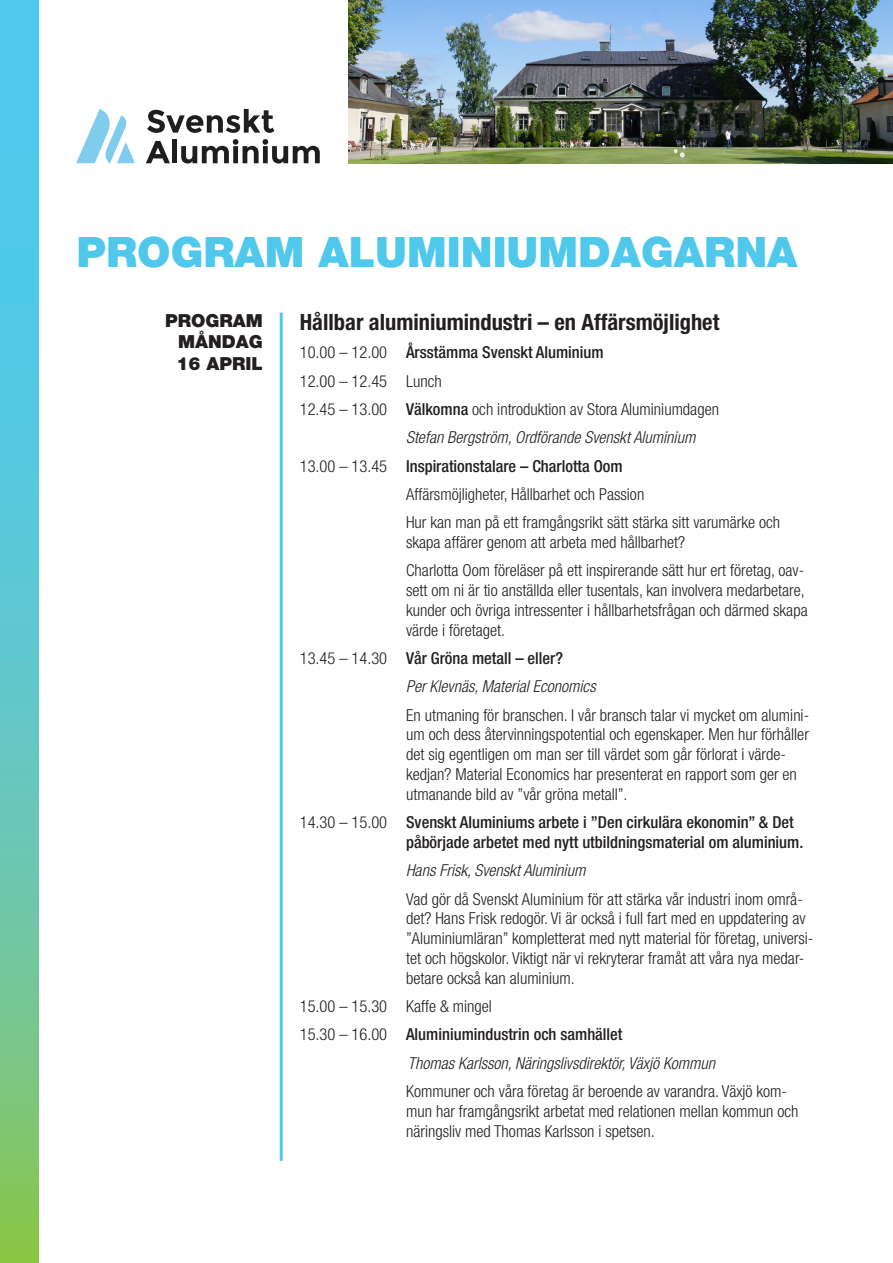
<style>
.page{position:relative;width:893px;height:1263px;background:#fff}
.page>*{position:absolute;margin:0;border:0;box-sizing:border-box;transform-origin:0 0}
.t1{font:900 42px "Helvetica Neue CE";color:#4fc8eb}
.t2{font:700 condensed 22.5px "Helvetica Neue";color:#231f20}
.t3{font:900 18px "Helvetica Neue CE";color:#231f20}
.t4{font:300 condensed 16.5px/19.8px "Helvetica Neue";color:#231f20}
.t5{font:500 condensed 16.5px/19.8px "Helvetica Neue";color:#231f20}
.t6{font:italic 300 condensed 16.5px "Helvetica Neue";color:#231f20}
.s1{font-weight:300}
.s2{font-weight:500}
</style>
<div class="page">
<svg style="left:147px;top:109px;width:127px;height:24px"></svg>
<svg style="left:146px;top:141px;width:24px;height:22px"></svg>
<div style="left:172px;top:140px;width:5px;height:23px;background:#201d1e"></div>
<svg style="left:181px;top:139px;width:139px;height:25px"></svg>
<svg style="left:76px;top:109px;width:59px;height:55px"></svg>
<svg style="left:0;top:0;width:38px;height:1263px;background:#63c7be"></svg>
<img style="left:349px;top:0;width:544px;height:164px">
<hr style="left:280px;top:313px;width:3px;height:848px;background:#4fc8eb">
<p class="t1" style="left:77px;top:225px;width:722px">PROGRAM ALUMINIUMDAGARNA</p>
<p class="t3" style="left:165px;top:309px;width:99px">PROGRAM</p>
<p class="t3" style="left:178px;top:331px;width:86px">MÅNDAG</p>
<p class="t3" style="left:177px;top:352px;width:88px">16 APRIL</p>
<p class="t2" style="left:300px;top:308px;width:421px">Hållbar aluminiumindustri – en Affärsmöjlighet</p>
<p class="t5" style="left:300px;top:342px;width:305px"><span class="s1">10.00 – 12.00</span> Årsstämma Svenskt Aluminium</p>
<p class="t4" style="left:300px;top:371px;width:144px">12.00 – 12.45 Lunch</p>
<p class="t4" style="left:300px;top:399px;width:421px">12.45 – 13.00 <span class="s2">Välkomna</span> och introduktion av Stora Aluminiumdagen</p>
<p class="t6" style="left:406px;top:428px;width:291px">Stefan Bergström, Ordförande Svenskt Aluminium</p>
<p class="t5" style="left:300px;top:456px;width:324px"><span class="s1">13.00 – 13.45</span> Inspirationstalare – Charlotta Oom</p>
<p class="t4" style="left:406px;top:484px;width:240px">Affärsmöjligheter, Hållbarhet och Passion</p>
<p class="t4" style="left:406px;top:512px;width:376px">Hur kan man på ett framgångsrikt sätt stärka sitt varumärke och skapa affärer genom att arbeta med hållbarhet?</p>
<p class="t4" style="left:406px;top:560px;width:403px">Charlotta Oom föreläser på ett inspirerande sätt hur ert företag, oav&shy;sett om ni är tio anställda eller tusentals, kan involvera medarbetare, kunder och övriga intressenter i hållbarhetsfrågan och därmed skapa värde i företaget.</p>
<p class="t5" style="left:300px;top:648px;width:265px"><span class="s1">13.45 – 14.30</span> Vår Gröna metall – eller?</p>
<p class="t6" style="left:406px;top:677px;width:191px">Per Klevnäs, Material Economics</p>
<p class="t4" style="left:406px;top:705px;width:405px">En utmaning för branschen. I vår bransch talar vi mycket om alumini&shy;um och dess återvinningspotential och egenskaper. Men hur förhåller det sig egentligen om man ser till värdet som går förlorat i värde&shy;kedjan? Material Economics har presenterat en rapport som ger en utmanande bild av ”vår gröna metall”.</p>
<p class="t5" style="left:406px;top:812px;width:399px;text-indent:-106px"><span class="s1">14.30 – 15.00</span> Svenskt Aluminiums arbete i ”Den cirkulära ekonomin” &amp; Det påbörjade arbetet med nytt utbildningsmaterial om aluminium.</p>
<p class="t6" style="left:406px;top:861px;width:181px">Hans Frisk, Svenskt Aluminium</p>
<p class="t4" style="left:406px;top:889px;width:409px">Vad gör då Svenskt Aluminium för att stärka vår industri inom områ&shy;det? Hans Frisk redogör. Vi är också i full fart med en uppdatering av ”Aluminiumläran” kompletterat med nytt material för företag, universi&shy;tet och högskolor. Viktigt när vi rekryterar framåt att våra nya medar&shy;betare också kan aluminium.</p>
<p class="t4" style="left:300px;top:996px;width:194px">15.00 – 15.30 Kaffe &amp; mingel</p>
<p class="t5" style="left:300px;top:1024px;width:324px"><span class="s1">15.30 – 16.00</span> Aluminiumindustrin och samhället</p>
<p class="t6" style="left:408px;top:1053px;width:309px">Thomas Karlsson, Näringslivsdirektör, Växjö Kommun</p>
<p class="t4" style="left:406px;top:1081px;width:394px">Kommuner och våra företag är beroende av varandra. Växjö kom&shy;mun har framgångsrikt arbetat med relationen mellan kommun och näringsliv med Thomas Karlsson i spetsen.</p>
</div>
